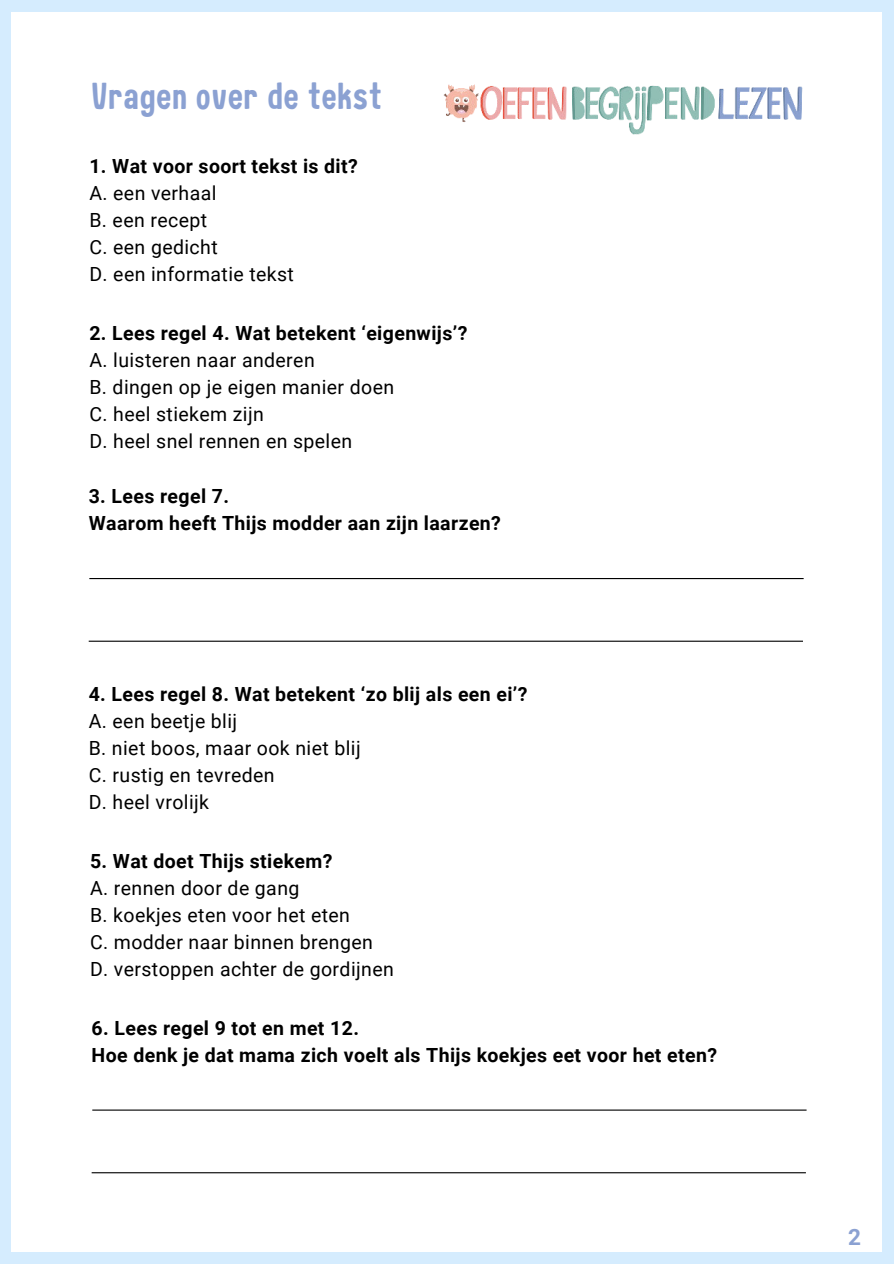
<style>
.page{position:relative;width:894px;height:1264px;background:#fff}
.page>*{position:absolute;margin:0;border:0;box-sizing:border-box;transform-origin:0 0}
.t1{font:37.5px "Childling";letter-spacing:.02em;color:#8ba1d2}
.t2{font:700 22.5px "Roboto";color:#8ba1d2}
.t3{font:19.5px/27px "Roboto";letter-spacing:.02em;color:#000}
.t4{font:700 19.5px/27px "Roboto";letter-spacing:.02em;color:#000}
</style>
<div class="page">
<div style="left:0;top:0;width:893px;height:1263px;background:#d5ecfe"></div>
<div style="left:11px;top:12px;width:871px;height:1239px;background:#fff"></div>
<img style="left:443px;top:84px;width:360px;height:51px">
<hr style="left:89px;top:578px;width:714px;height:1px;background:#000">
<hr style="left:89px;top:640px;width:713px;height:1px;background:#000">
<hr style="left:92px;top:1109px;width:714px;height:1px;background:#000">
<hr style="left:92px;top:1172px;width:713px;height:1px;background:#000">
<h1 class="t1" style="left:92px;top:73px;width:291px">Vragen over de tekst</h1>
<p class="t4" style="left:89px;top:152px;width:270px">1. Wat voor soort tekst is dit?</p>
<p class="t3" style="left:89px;top:179px;width:206px">A. een verhaal<br>B. een recept<br>C. een gedicht<br>D. een informatie tekst</p>
<p class="t4" style="left:89px;top:318px;width:379px">2. Lees regel 4. Wat betekent ‘eigenwijs’?</p>
<p class="t3" style="left:89px;top:345px;width:306px">A. luisteren naar anderen<br>B. dingen op je eigen manier doen<br>C. heel stiekem zijn<br>D. heel snel rennen en spelen</p>
<p class="t4" style="left:89px;top:482px;width:413px">3. Lees regel 7.<br>Waarom heeft Thijs modder aan zijn laarzen?</p>
<p class="t4" style="left:89px;top:679px;width:440px">4. Lees regel 8. Wat betekent ‘zo blij als een ei’?</p>
<p class="t3" style="left:89px;top:706px;width:273px">A. een beetje blij<br>B. niet boos, maar ook niet blij<br>C. rustig en tevreden<br>D. heel vrolijk</p>
<p class="t4" style="left:90px;top:846px;width:244px">5. Wat doet Thijs stiekem?</p>
<p class="t3" style="left:90px;top:873px;width:305px">A. rennen door de gang<br>B. koekjes eten voor het eten<br>C. modder naar binnen brengen<br>D. verstoppen achter de gordijnen</p>
<p class="t4" style="left:92px;top:1013px;width:626px">6. Lees regel 9 tot en met 12.<br>Hoe denk je dat mama zich voelt als Thijs koekjes eet voor het eten?</p>
<p class="t2" style="left:848px;top:1221px;width:14px">2</p>
</div>
